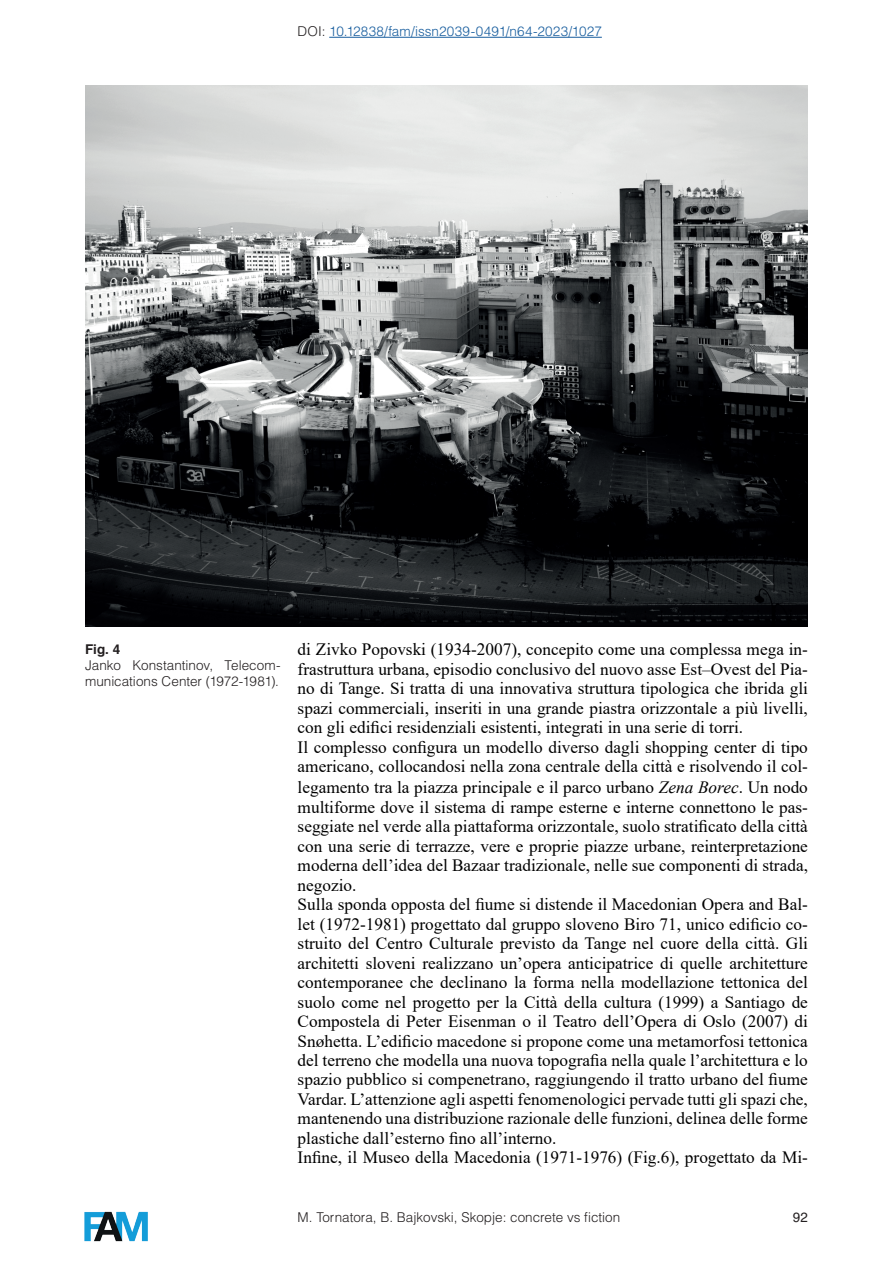
<style>
.page{position:relative;width:893px;height:1263px;background:#fff}
.page>*{position:absolute;margin:0;border:0;box-sizing:border-box;transform-origin:0 0}
.t1{font:17.25px/19.5px "Times New Roman";color:#000}
.t2{font:300 13.5px/16.2px "Helvetica LT Std";color:#231f20}
.t3{font:300 13.5px "Helvetica LT Std";letter-spacing:.01em;color:#175d9e}
.t4{font:700 13.5px "Helvetica";color:#231f20}
.t5{font:13.5px "Helvetica";color:#231f20}
.s1{color:#231f20}
.s2{font-style:italic}
</style>
<div class="page">
<img style="left:85px;top:85px;width:723px;height:541px">
<hr style="left:329px;top:37px;width:273px;height:1px;background:#175d9e">
<img style="left:84px;top:1211px;width:64px;height:31px">
<p class="t3" style="left:298px;top:23px;width:306px"><span class="s1">DOI:</span> 10.12838/fam/issn2039-0491/n64-2023/1027</p>
<p class="t4" style="left:85px;top:640px;width:37px">Fig. 4</p>
<p class="t2" style="left:85px;top:657px;width:197px">Janko Konstantinov, Telecom&shy;munications Center (1972-1981).</p>
<p class="t1" style="left:298px;top:639px;width:512px">di Zivko Popovski (1934-2007), concepito come una complessa mega in&shy;frastruttura urbana, episodio conclusivo del nuovo asse Est–Ovest del Pia&shy;no di Tange. Si tratta di una innovativa struttura tipologica che ibrida gli spazi commerciali, inseriti in una grande piastra orizzontale a più livelli, con gli edifici residenziali esistenti, integrati in una serie di torri.<br>Il complesso configura un modello diverso dagli shopping center di tipo americano, collocandosi nella zona centrale della città e risolvendo il col&shy;legamento tra la piazza principale e il parco urbano <span class="s2">Zena Borec</span>. Un nodo multiforme dove il sistema di rampe esterne e interne connettono le pas&shy;seggiate nel verde alla piattaforma orizzontale, suolo stratificato della città con una serie di terrazze, vere e proprie piazze urbane, reinterpretazione moderna dell’idea del Bazaar tradizionale, nelle sue componenti di strada, negozio.<br>Sulla sponda opposta del fiume si distende il Macedonian Opera and Bal&shy;let (1972-1981) progettato dal gruppo sloveno Biro 71, unico edificio co&shy;struito del Centro Culturale previsto da Tange nel cuore della città. Gli architetti sloveni realizzano un’opera anticipatrice di quelle architetture contemporanee che declinano la forma nella modellazione tettonica del suolo come nel progetto per la Città della cultura (1999) a Santiago de Compostela di Peter Eisenman o il Teatro dell’Opera di Oslo (2007) di Snøhetta. L’edificio macedone si propone come una metamorfosi tettonica del terreno che modella una nuova topografia nella quale l’architettura e lo spazio pubblico si compenetrano, raggiungendo il tratto urbano del fiume Vardar. L’attenzione agli aspetti fenomenologici pervade tutti gli spazi che, mantenendo una distribuzione razionale delle funzioni, delinea delle forme plastiche dall’esterno fino all’interno.<br>Infine, il Museo della Macedonia (1971-1976) (Fig.6), progettato da Mi-</p>
<p class="t2" style="left:298px;top:1208px;width:324px">M. Tornatora, B. Bajkovski, Skopje: concrete vs fiction</p>
<p class="t5" style="left:793px;top:1209px;width:17px">92</p>
</div>
